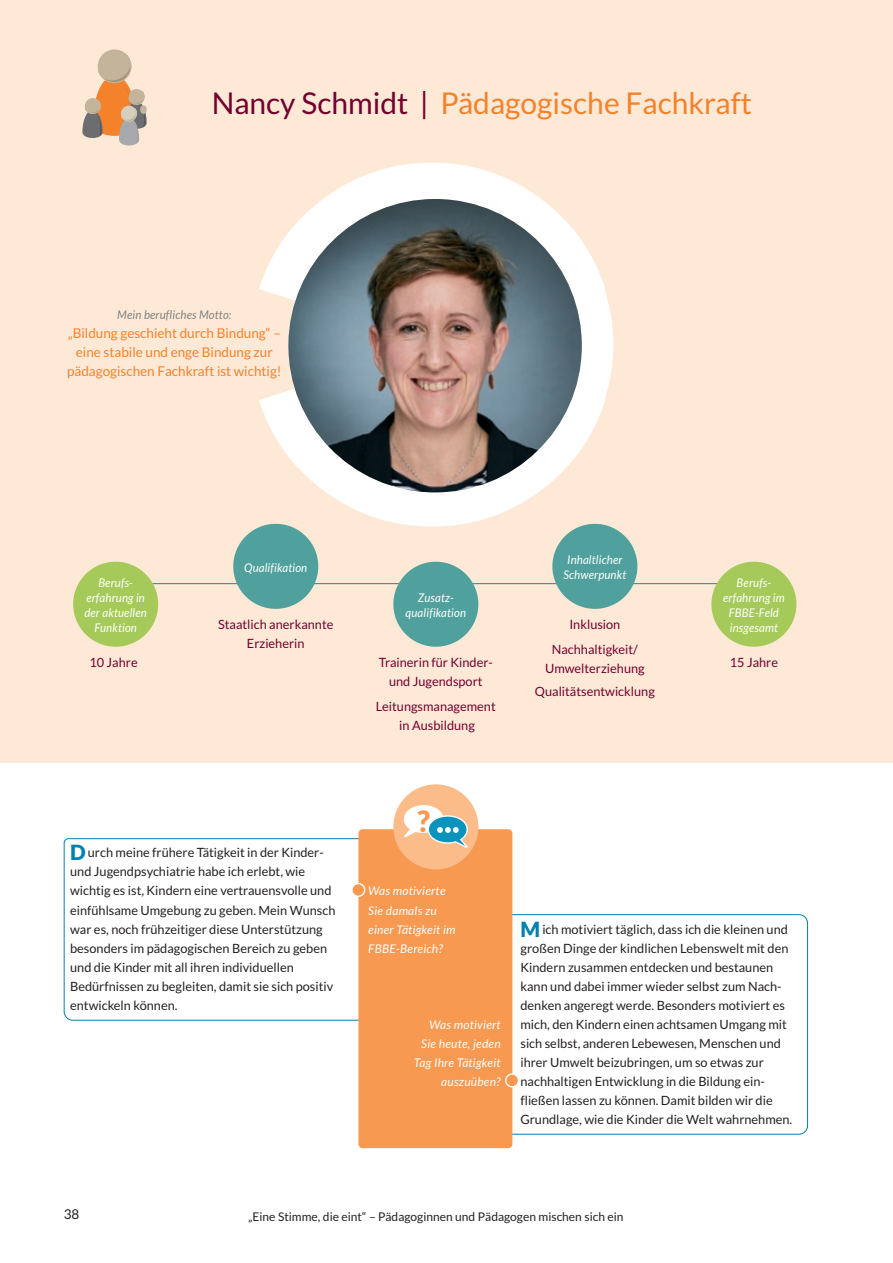
<style>
.page{position:relative;width:893px;height:1263px;background:#fff}
.page>*{position:absolute;margin:0;border:0;box-sizing:border-box;transform-origin:0 0}
.t1{font:30px "Lato";color:#f4822a}
.t2{font:900 29.4px "Lato";color:#f79950}
.t3{font:13.5px/19px "Lato";color:#f4822a;text-align:center}
.t4{font:13.5px "Lato";color:#231f20}
.t5{font:12.75px/19px "Lato";color:#231f20}
.t6{font:12.75px/19px "Lato";color:#71002f;text-align:center}
.t7{font:italic 12px/15px "Lato";letter-spacing:.015em;color:#fff;text-align:center;scale:.95 1}
.t8{font:italic 12px/19px "Lato";letter-spacing:.015em;color:#fff}
.t9{font:12px "Lato";color:#231f20}
.t10{font:italic 12px "Lato";letter-spacing:.015em;color:#808285;scale:.95 1}
.s1{color:#71002f}
.s2{font-weight:900;font-size:21px;color:#0081ad}
</style>
<div class="page">
<svg style="left:63px;top:838px;width:295px;height:183px"></svg>
<svg style="left:512px;top:914px;width:296px;height:221px"></svg>
<div style="left:0;top:0;width:893px;height:762px;background:#fee9d6"></div>
<svg style="left:82px;top:49px;width:65px;height:97px"></svg>
<div style="left:140px;top:105px;width:7px;height:9px;background:#c3b49b;border-radius:50%"></div>
<div style="left:358px;top:829px;width:154px;height:319px;background:#f79950;border-radius:4px"></div>
<div style="left:393px;top:784px;width:85px;height:85px;background:#fbbc8a;border-radius:50%"></div>
<svg style="left:403px;top:805px;width:65px;height:43px"></svg>
<svg style="left:506px;top:1074px;width:12px;height:13px"></svg>
<div style="left:505px;top:1073px;width:14px;height:14px;border:1px solid #fff;border-radius:50%"></div>
<svg style="left:352px;top:883px;width:13px;height:13px"></svg>
<div style="left:351px;top:883px;width:14px;height:14px;border:1px solid #fff;border-radius:50%"></div>
<hr style="left:130px;top:583px;width:606px;height:1px;background:#198f89">
<svg style="left:73px;top:561px;width:87px;height:86px"></svg>
<svg style="left:709px;top:561px;width:88px;height:86px"></svg>
<svg style="left:231px;top:163px;width:408px;height:484px"></svg>
<h1 class="t1" style="left:212px;top:87px;width:542px"><span class="s1">Nancy Schmidt |</span> Pädagogische Fachkraft</h1>
<p class="t10" style="left:117px;top:308px;width:121px">Mein berufliches Motto:</p>
<p class="t3" style="left:67px;top:324px;width:216px">„Bildung geschieht durch Bindung“ – eine stabile und enge Bindung zur pädagogischen Fachkraft ist wichtig!</p>
<p class="t7" style="left:563px;top:553px;width:68px">Inhaltlicher<br>Schwerpunkt</p>
<p class="t6" style="left:552px;top:611px;width:88px;line-height:25px">Inklusion<br>Nachhaltigkeit/</p>
<p class="t6" style="left:535px;top:656px;width:121px;line-height:23.5px">Umwelterziehung<br>Qualitätsentwicklung</p>
<p class="t7" style="left:244px;top:560px;width:68px">Qualifikation</p>
<p class="t7" style="left:84px;top:575px;width:67px">Berufs&shy;erfahrung in der aktuellen<br>Funktion</p>
<p class="t7" style="left:723px;top:575px;width:66px">Berufs&shy;erfahrung im<br>FBBE-Feld insgesamt</p>
<p class="t7" style="left:406px;top:591px;width:65px">Zusatz&shy;qualifikation</p>
<p class="t6" style="left:218px;top:614px;width:117px">Staatlich anerkannte<br>Erzieherin</p>
<p class="t6" style="left:89px;top:653px;width:50px">10 Jahre</p>
<p class="t6" style="left:730px;top:653px;width:50px">15 Jahre</p>
<p class="t6" style="left:379px;top:653px;width:116px">Trainerin für Kinder&shy;und Jugendsport</p>
<p class="t6" style="left:376px;top:697px;width:121px">Leitungsmanagement in Ausbildung</p>
<p class="t5" style="left:70px;top:843px;width:267px"><span class="s2">D</span> urch meine frühere Tätigkeit in der Kinder&shy;und Jugendpsychiatrie habe ich erlebt, wie wichtig es ist, Kindern eine vertrauensvolle und einfühlsame Umgebung zu geben. Mein Wunsch war es, noch frühzeitiger diese Unterstützung besonders im pädagogischen Bereich zu geben und die Kinder mit all ihren individuellen Bedürfnissen zu begleiten, damit sie sich positiv entwickeln können.</p>
<h2 class="t2" style="left:417px;top:804px;width:14px">?</h2>
<p class="t8" style="left:368px;top:882px;width:89px">Was motivierte<br>Sie damals zu einer Tätigkeit im<br>FBBE-Bereich?</p>
<p class="t8" style="left:414px;top:1015px;width:88px;text-align:right">Was motiviert<br>Sie heute, jeden<br>Tag Ihre Tätigkeit auszuüben?</p>
<p class="t5" style="left:520px;top:919px;width:273px"><span class="s2">M</span> ich motiviert täglich, dass ich die kleinen und großen Dinge der kindlichen Lebenswelt mit den Kindern zusammen entdecken und bestaunen kann und dabei immer wieder selbst zum Nach&shy;denken angeregt werde. Besonders motiviert es mich, den Kindern einen achtsamen Umgang mit sich selbst, anderen Lebewesen, Menschen und ihrer Umwelt beizubringen, um so etwas zur nachhaltigen Entwicklung in die Bildung ein&shy;fließen lassen zu können. Damit bilden wir die Grundlage, wie die Kinder die Welt wahrnehmen.</p>
<p class="t4" style="left:64px;top:1207px;width:17px">38</p>
<p class="t9" style="left:248px;top:1209px;width:377px">„Eine Stimme, die eint“ – Pädagoginnen und Pädagogen mischen sich ein</p>
</div>
